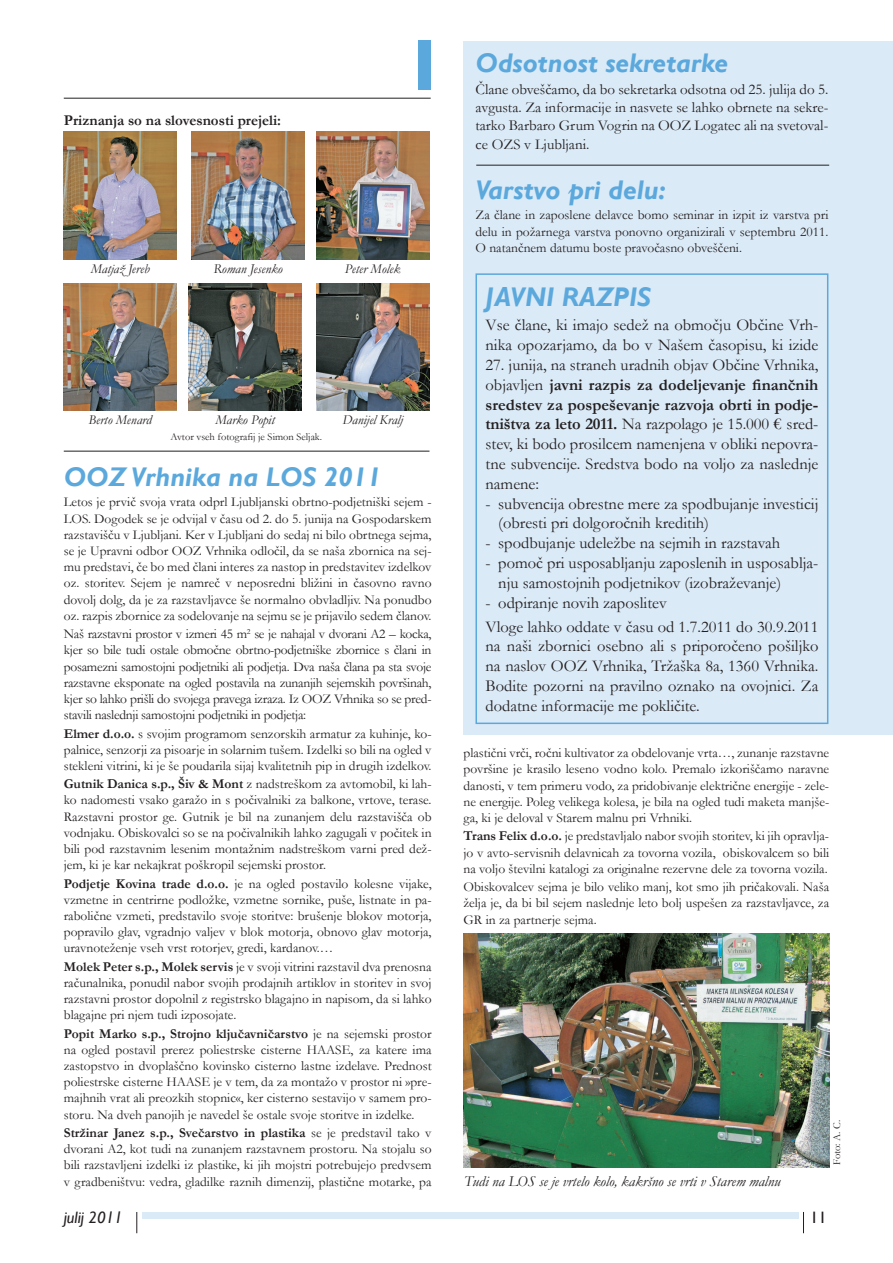
<style>
.page{position:relative;width:893px;height:1263px;background:#fff}
.page>*{position:absolute;margin:0;border:0;box-sizing:border-box;transform-origin:0 0}
.t1{font:italic 700 27px "Gill Sans";color:#5ba8dc}
.t2{font:16.5px/19.8px "Garamond";color:#231f20}
.t3{font:italic 16.5px "Gill Sans";color:#231f20}
.t4{font:16.5px "Gill Sans";color:#231f20}
.t5{font:15px/18px "Garamond";color:#231f20;text-align:justify}
.t6{font:italic 15px "Garamond";color:#231f20}
.t7{font:700 15px "Garamond";color:#231f20}
.t8{font:13.5px/16.2px "Garamond";color:#231f20;text-align:justify}
.t9{font:italic 13.5px "Garamond";color:#231f20}
.t10{font:10.5px "Garamond";color:#231f20}
.s1{font-weight:700}
</style>
<div class="page">
<div style="left:463px;top:41px;width:430px;height:693px;background:#dbeaf7"></div>
<hr style="left:64px;top:98px;width:367px;height:1px;background:#231f20">
<div style="left:418px;top:40px;width:13px;height:49px;background:#5ba8dc"></div>
<div style="left:142px;top:1212px;width:657px;height:6px;background:#dbeaf7"></div>
<svg style="left:803px;top:1212px;width:1px;height:21px"></svg>
<svg style="left:137px;top:1212px;width:1px;height:21px"></svg>
<hr style="left:476px;top:165px;width:353px;height:1px;background:#231f20">
<div style="left:475px;top:273px;width:353px;height:451px;border:2px solid #5ba8dc"></div>
<img style="left:463px;top:933px;width:366px;height:234px">
<img style="left:64px;top:132px;width:112px;height:127px">
<img style="left:192px;top:132px;width:112px;height:127px">
<img style="left:316px;top:132px;width:113px;height:127px">
<img style="left:64px;top:283px;width:112px;height:128px">
<img style="left:189px;top:283px;width:112px;height:128px">
<img style="left:316px;top:283px;width:113px;height:128px">
<hr style="left:64px;top:451px;width:365px;height:1px;background:#231f20">
<p class="t7" style="left:64px;top:110px;width:219px">Priznanja so na slovesnosti prejeli:</p>
<p class="t9" style="left:91px;top:259px;width:60px">Matjaž Jereb</p>
<p class="t9" style="left:214px;top:259px;width:71px">Roman Jesenko</p>
<p class="t9" style="left:345px;top:259px;width:57px">Peter Molek</p>
<p class="t9" style="left:89px;top:411px;width:65px">Berto Menard</p>
<p class="t9" style="left:216px;top:411px;width:61px">Marko Popit</p>
<p class="t9" style="left:342px;top:411px;width:62px">Danijel Kralj</p>
<p class="t10" style="left:171px;top:429px;width:153px">Avtor vseh fotografij je Simon Seljak.</p>
<h1 class="t1" style="left:64px;top:461px;width:319px">OOZ Vrhnika na LOS 2011</h1>
<p class="t8" style="left:64px;top:494px;width:369px">Letos je prvič svoja vrata odprl Ljubljanski obrtno-podjetniški sejem - LOS. Dogodek se je odvijal v času od 2. do 5. junija na Gospodarskem razstavišču v Ljubljani. Ker v Ljubljani do sedaj ni bilo obrtnega sejma, se je Upravni odbor OOZ Vrhnika odločil, da se naša zbornica na sej&shy;mu predstavi, če bo med člani interes za nastop in predstavitev izdelkov oz. storitev. Sejem je namreč v neposredni bližini in časovno ravno dovolj dolg, da je za razstavljavce še normalno obvladljiv. Na ponudbo oz. razpis zbornice za sodelovanje na sejmu se je prijavilo sedem članov.</p>
<p class="t8" style="left:64px;top:625px;width:369px">Naš razstavni prostor v izmeri 45 m<sup>2</sup> se je nahajal v dvorani A2 – kocka, kjer so bile tudi ostale območne obrtno-podjetniške zbornice s člani in posamezni samostojni podjetniki ali podjetja. Dva naša člana pa sta svoje razstavne eksponate na ogled postavila na zunanjih sejemskih površinah, kjer so lahko prišli do svojega pravega izraza. Iz OOZ Vrhnika so se pred&shy;stavili naslednji samostojni podjetniki in podjetja:</p>
<p class="t8" style="left:64px;top:725px;width:369px"><span class="s1">Elmer d.o.o.</span> s svojim programom senzorskih armatur za kuhinje, ko&shy;palnice, senzorji za pisoarje in solarnim tušem. Izdelki so bili na ogled v stekleni vitrini, ki je še poudarila sijaj kvalitetnih pip in drugih izdelkov.</p>
<p class="t8" style="left:64px;top:775px;width:369px"><span class="s1">Gutnik Danica s.p., Šiv &amp; Mont</span> z nadstreškom za avtomobil, ki lah&shy;ko nadomesti vsako garažo in s počivalniki za balkone, vrtove, terase.<br>Razstavni prostor ge. Gutnik je bil na zunanjem delu razstavišča ob vodnjaku. Obiskovalci so se na počivalnikih lahko zagugali v počitek in bili pod razstavnim lesenim montažnim nadstreškom varni pred dež&shy;jem, ki je kar nekajkrat poškropil sejemski prostor.</p>
<p class="t8" style="left:64px;top:875px;width:369px"><span class="s1">Podjetje Kovina trade d.o.o.</span> je na ogled postavilo kolesne vijake, vzmetne in centrirne podložke, vzmetne sornike, puše, listnate in pa&shy;rabolične vzmeti, predstavilo svoje storitve: brušenje blokov motorja, popravilo glav, vgradnjo valjev v blok motorja, obnovo glav motorja, uravnoteženje vseh vrst rotorjev, gredi, kardanov.…</p>
<p class="t8" style="left:64px;top:958px;width:369px"><span class="s1">Molek Peter s.p., Molek servis</span> je v svoji vitrini razstavil dva prenosna računalnika, ponudil nabor svojih prodajnih artiklov in storitev in svoj razstavni prostor dopolnil z registrsko blagajno in napisom, da si lahko blagajne pri njem tudi izposojate.</p>
<p class="t8" style="left:64px;top:1025px;width:369px"><span class="s1">Popit Marko s.p., Strojno ključavničarstvo</span> je na sejemski prostor na ogled postavil prerez poliestrske cisterne HAASE, za katere ima zastopstvo in dvoplaščno kovinsko cisterno lastne izdelave. Prednost poliestrske cisterne HAASE je v tem, da za montažo v prostor ni »pre&shy;majhnih vrat ali preozkih stopnic«, ker cisterno sestavijo v samem pro&shy;storu. Na dveh panojih je navedel še ostale svoje storitve in izdelke.</p>
<p class="t8" style="left:64px;top:1124px;width:369px"><span class="s1">Stržinar Janez s.p., Svečarstvo in plastika</span> se je predstavil tako v dvorani A2, kot tudi na zunanjem razstavnem prostoru. Na stojalu so bili razstavljeni izdelki iz plastike, ki jih mojstri potrebujejo predvsem v gradbeništvu: vedra, gladilke raznih dimenzij, plastične motarke, pa</p>
<h1 class="t1" style="left:475px;top:47px;width:254px">Odsotnost sekretarke</h1>
<p class="t5" style="left:475px;top:80px;width:354px">Člane obveščamo, da bo sekretarka odsotna od 25. julija do 5. avgusta. Za informacije in nasvete se lahko obrnete na sekre&shy;tarko Barbaro Grum Vogrin na OOZ Logatec ali na svetoval&shy;ce OZS v Ljubljani.</p>
<h1 class="t1" style="left:475px;top:174px;width:192px">Varstvo pri delu:</h1>
<p class="t8" style="left:475px;top:207px;width:354px">Za člane in zaposlene delavce bomo seminar in izpit iz varstva pri delu in požarnega varstva ponovno organizirali v septembru 2011.<br>O natančnem datumu boste pravočasno obveščeni.</p>
<h1 class="t1" style="left:485px;top:282px;width:167px">JAVNI RAZPIS</h1>
<p class="t2" style="left:485px;top:315px;width:334px">Vse člane, ki imajo sedež na območju Občine Vrh&shy;nika opozarjamo, da bo v Našem časopisu, ki izide</p>
<p class="t2" style="left:485px;top:354px;width:334px;text-align:justify">27. junija, na straneh uradnih objav Občine Vrhnika, objavljen <span class="s1">javni razpis za dodeljevanje finančnih sredstev za pospeševanje razvoja obrti in podje&shy;tništva za leto 2011.</span> Na razpolago je 15.000 € sred&shy;stev, ki bodo prosilcem namenjena v obliki nepovra&shy;tne subvencije. Sredstva bodo na voljo za naslednje namene:</p>
<p class="t2" style="left:498px;top:493px;width:322px;text-indent:-13px">- subvencija obrestne mere za spodbujanje investicij (obresti pri dolgoročnih kreditih)</p>
<p class="t2" style="left:485px;top:533px;width:296px">- spodbujanje udeležbe na sejmih in razstavah</p>
<p class="t2" style="left:498px;top:552px;width:322px;text-indent:-13px">- pomoč pri usposabljanju zaposlenih in usposablja&shy;nju samostojnih podjetnikov (izobraževanje)</p>
<p class="t2" style="left:485px;top:590px;width:334px;line-height:24px">- odpiranje novih zaposlitev<br>Vloge lahko oddate v času od 1.7.2011 do 30.9.2011</p>
<p class="t2" style="left:485px;top:636px;width:334px;text-align:justify">na naši zbornici osebno ali s priporočeno pošiljko na naslov OOZ Vrhnika, Tržaška 8a, 1360 Vrhnika.<br>Bodite pozorni na pravilno oznako na ovojnici. Za dodatne informacije me pokličite.</p>
<p class="t8" style="left:463px;top:744px;width:367px">plastični vrči, ročni kultivator za obdelovanje vrta…, zunanje razstavne površine je krasilo leseno vodno kolo. Premalo izkoriščamo naravne danosti, v tem primeru vodo, za pridobivanje električne energije - zele&shy;ne energije. Poleg velikega kolesa, je bila na ogled tudi maketa manjše&shy;ga, ki je deloval v Starem malnu pri Vrhniki.</p>
<p class="t8" style="left:463px;top:828px;width:367px"><span class="s1">Trans Felix d.o.o.</span> je predstavljalo nabor svojih storitev, ki jih opravlja&shy;jo v avto-servisnih delavnicah za tovorna vozila, obiskovalcem so bili na voljo številni katalogi za originalne rezervne dele za tovorna vozila.</p>
<p class="t8" style="left:463px;top:878px;width:367px">Obiskovalcev sejma je bilo veliko manj, kot smo jih pričakovali. Naša želja je, da bi bil sejem naslednje leto bolj uspešen za razstavljavce, za GR in za partnerje sejma.</p>
<p class="t6" style="left:464px;top:1171px;width:318px">Tudi na LOS se je vrtelo kolo, kakršno se vrti v Starem malnu</p>
<p class="t10" style="left:830px;top:1165px;width:47px;rotate:-90deg">Foto: A. C.</p>
<p class="t3" style="left:64px;top:1208px;width:61px">julij 2011</p>
<p class="t4" style="left:810px;top:1208px;width:18px">11</p>
</div>
